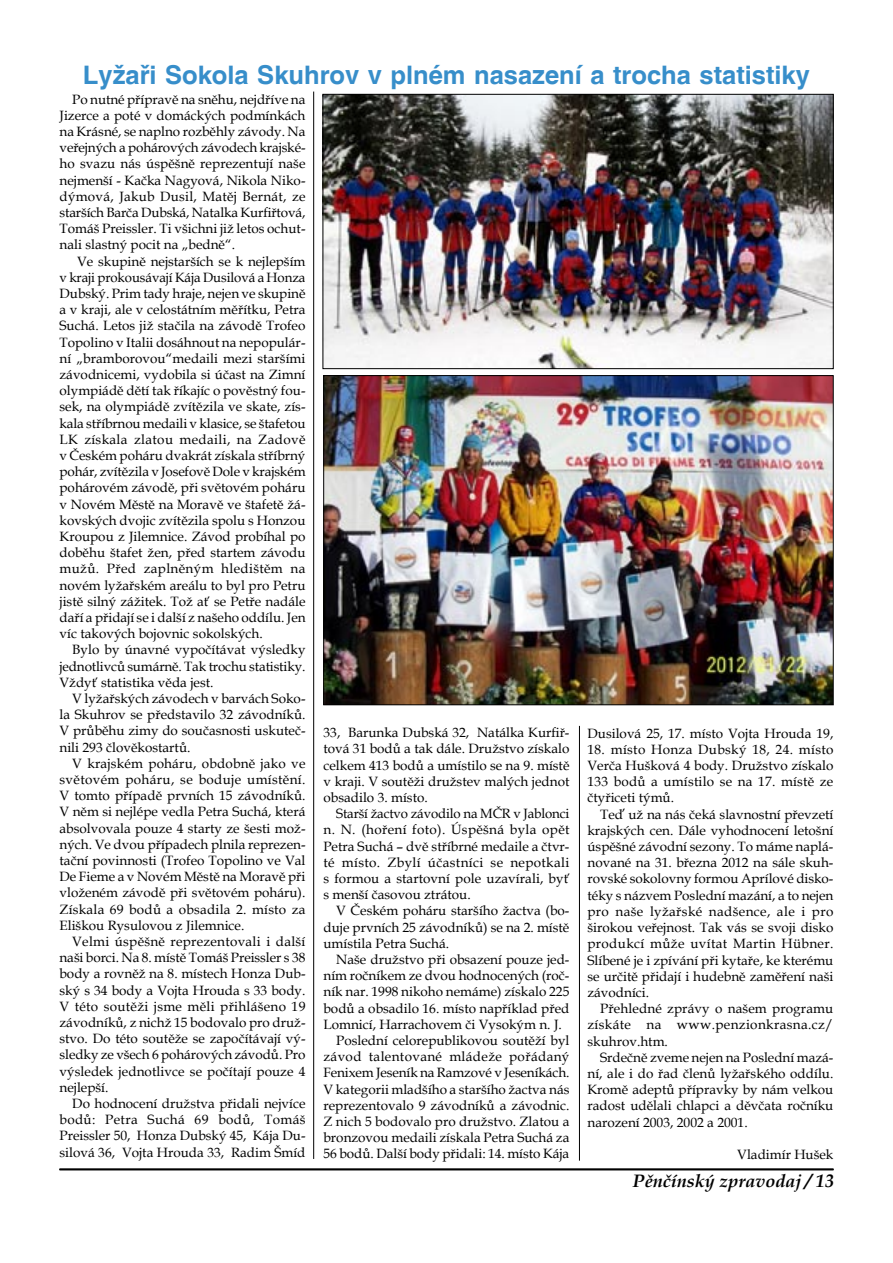
<style>
.page{position:relative;width:893px;height:1263px;background:#fff}
.page>*{position:absolute;margin:0;border:0;box-sizing:border-box;transform-origin:0 0}
.t1{font:700 25.5px "Switzerland";color:#378eca}
.t2{font:italic 700 18px "Book Antiqua";color:#000}
.t3{font:13.5px/16.2px "Book Antiqua";color:#000;text-align:justify}
.t4{font:13.5px "Book Antiqua";letter-spacing:.025em;color:#000}
</style>
<div class="page">
<hr style="left:60px;top:1169px;width:773px;height:1px;background:#000">
<img style="left:325px;top:377px;width:506px;height:326px">
<img style="left:325px;top:96px;width:506px;height:271px">
<div style="left:323px;top:94px;width:510px;height:275px;border:1px solid #000"></div>
<hr style="left:313px;top:92px;width:1px;height:1067px;background:#000">
<hr style="left:579px;top:726px;width:1px;height:435px;background:#000">
<h1 class="t1" style="left:83px;top:59px;width:729px">Lyžaři Sokola Skuhrov v plném nasazení a trocha statistiky</h1>
<p class="t3" style="left:60px;top:91px;width:248px;text-indent:13px">Po nutné přípravě na sněhu, nejdříve na Jizerce a poté v domáckých podmínkách na Krásné, se naplno rozběhly závody. Na veřejných a pohárových závodech krajské&shy;ho svazu nás úspěšně reprezentují naše nejmenší - Kačka Nagyová, Nikola Niko&shy;dýmová, Jakub Dusil, Matěj Bernát, ze starších Barča Dubská, Natalka Kurfiřtová, Tomáš Preissler. Ti všichni již letos ochut&shy;nali slastný pocit na „bedně“.</p>
<p class="t3" style="left:60px;top:253px;width:248px;text-indent:18px">Ve skupině nejstarších se k nejlepším v kraji prokousávají Kája Dusilová a Honza Dubský. Prim tady hraje, nejen ve skupině a v kraji, ale v celostátním měřítku, Petra Suchá. Letos již stačila na závodě Trofeo Topolino v Italii dosáhnout na nepopulár&shy;ní „bramborovou“medaili mezi staršími závodnicemi, vydobila si účast na Zimní olympiádě dětí tak říkajíc o pověstný fou&shy;sek, na olympiádě zvítězila ve skate, zís&shy;kala stříbrnou medaili v klasice, se štafetou LK získala zlatou medaili, na Zadově v Českém poháru dvakrát získala stříbrný pohár, zvítězila v Josefově Dole v krajském pohárovém závodě, při světovém poháru v Novém Městě na Moravě ve štafetě žá&shy;kovských dvojic zvítězila spolu s Honzou Kroupou z Jilemnice. Závod probíhal po doběhu štafet žen, před startem závodu mužů. Před zaplněným hledištěm na novém lyžařském areálu to byl pro Petru jistě silný zážitek. Tož ať se Petře nadále daří a přidají se i další z našeho oddílu. Jen víc takových bojovnic sokolských.</p>
<p class="t3" style="left:60px;top:641px;width:248px;text-indent:13px">Bylo by únavné vypočítávat výsledky jednotlivců sumárně. Tak trochu statistiky.<br>Vždyť statistika věda jest.</p>
<p class="t3" style="left:60px;top:690px;width:247px;text-indent:13px">V lyžařských závodech v barvách Soko&shy;la Skuhrov se představilo 32 závodníků.<br>V průběhu zimy do současnosti uskuteč&shy;nili 293 člověkostartů.</p>
<p class="t3" style="left:60px;top:755px;width:248px;text-indent:13px">V krajském poháru, obdobně jako ve světovém poháru, se boduje umístění.<br>V tomto případě prvních 15 závodníků.<br>V něm si nejlépe vedla Petra Suchá, která absolvovala pouze 4 starty ze šesti mož&shy;ných. Ve dvou případech plnila reprezen&shy;tační povinnosti (Trofeo Topolino ve Val De Fieme a v Novém Městě na Moravě při vloženém závodě při světovém poháru).<br>Získala 69 bodů a obsadila 2. místo za Eliškou Rysulovou z Jilemnice.</p>
<p class="t3" style="left:60px;top:933px;width:247px;text-indent:13px">Velmi úspěšně reprezentovali i další naši borci. Na 8. místě Tomáš Preissler s 38 body a rovněž na 8. místech Honza Dub&shy;ský s 34 body a Vojta Hrouda s 33 body.<br>V této soutěži jsme měli přihlášeno 19 závodníků, z nichž 15 bodovalo pro druž&shy;stvo. Do této soutěže se započítávají vý&shy;sledky ze všech 6 pohárových závodů. Pro výsledek jednotlivce se počítají pouze 4 nejlepší.</p>
<p class="t3" style="left:60px;top:1095px;width:247px;text-indent:13px">Do hodnocení družstva přidali nejvíce bodů: Petra Suchá 69 bodů, Tomáš Preissler 50, Honza Dubský 45, Kája Du&shy;silová 36, Vojta Hrouda 33, Radim Šmíd</p>
<p class="t3" style="left:323px;top:724px;width:247px">33, Barunka Dubská 32, Natálka Kurfiř&shy;tová 31 bodů a tak dále. Družstvo získalo celkem 413 bodů a umístilo se na 9. místě v kraji. V soutěži družstev malých jednot obsadilo 3. místo.</p>
<p class="t3" style="left:323px;top:805px;width:248px;text-indent:13px">Starší žactvo závodilo na MČR v Jablonci n. N. (hoření foto). Úspěšná byla opět Petra Suchá – dvě stříbrné medaile a čtvr&shy;té místo. Zbylí účastníci se nepotkali s formou a startovní pole uzavírali, byť s menší časovou ztrátou.</p>
<p class="t3" style="left:323px;top:902px;width:247px;text-indent:13px">V Českém poháru staršího žactva (bo&shy;duje prvních 25 závodníků) se na 2. místě umístila Petra Suchá.</p>
<p class="t3" style="left:336px;top:951px;width:235px">Naše družstvo při obsazení pouze jed-</p>
<p class="t3" style="left:323px;top:967px;width:247px">ním ročníkem ze dvou hodnocených (roč-</p>
<p class="t3" style="left:323px;top:983px;width:247px">ník nar. 1998 nikoho nemáme) získalo 225</p>
<p class="t3" style="left:323px;top:999px;width:247px">bodů a obsadilo 16. místo například před</p>
<p class="t3" style="left:323px;top:1016px;width:240px">Lomnicí, Harrachovem či Vysokým n. J.</p>
<p class="t3" style="left:336px;top:1032px;width:235px">Poslední celorepublikovou soutěží byl</p>
<p class="t4" style="left:323px;top:1047px;width:247px">závod talentované mládeže pořádaný</p>
<p class="t3" style="left:323px;top:1064px;width:247px">Fenixem Jeseník na Ramzové v Jeseníkách.</p>
<p class="t3" style="left:323px;top:1080px;width:247px">V kategorii mladšího a staršího žactva nás</p>
<p class="t3" style="left:323px;top:1097px;width:247px">reprezentovalo 9 závodníků a závodnic.</p>
<p class="t3" style="left:323px;top:1113px;width:247px">Z nich 5 bodovalo pro družstvo. Zlatou a</p>
<p class="t3" style="left:323px;top:1129px;width:247px">bronzovou medaili získala Petra Suchá za</p>
<p class="t3" style="left:323px;top:1145px;width:247px">56 bodů. Další body přidali: 14. místo Kája</p>
<p class="t3" style="left:587px;top:725px;width:247px">Dusilová 25, 17. místo Vojta Hrouda 19,</p>
<p class="t3" style="left:587px;top:741px;width:248px">18. místo Honza Dubský 18, 24. místo Verča Hušková 4 body. Družstvo získalo 133 bodů a umístilo se na 17. místě ze čtyřiceti týmů.</p>
<p class="t3" style="left:587px;top:806px;width:247px;text-indent:13px">Teď už na nás čeká slavnostní převzetí krajských cen. Dále vyhodnocení letošní úspěšné závodní sezony. To máme naplá&shy;nované na 31. března 2012 na sále skuh&shy;rovské sokolovny formou Aprílové disko&shy;téky s názvem Poslední mazání, a to nejen pro naše lyžařské nadšence, ale i pro širokou veřejnost. Tak vás se svoji disko produkcí může uvítat Martin Hübner.<br>Slíbené je i zpívání při kytaře, ke kterému se určitě přidají i hudebně zaměření naši závodníci.</p>
<p class="t3" style="left:587px;top:1000px;width:247px;text-indent:13px">Přehledné zprávy o našem programu získáte na www.penzionkrasna.cz/ skuhrov.htm.</p>
<p class="t3" style="left:587px;top:1049px;width:247px;text-indent:13px">Srdečně zveme nejen na Poslední mazá&shy;ní, ale i do řad členů lyžařského oddílu.<br>Kromě adeptů přípravky by nám velkou radost udělali chlapci a děvčata ročníku narození 2003, 2002 a 2001.</p>
<p class="t3" style="left:737px;top:1146px;width:98px">Vladimír Hušek</p>
<h2 class="t2" style="left:633px;top:1168px;width:203px">Pěnčínský zpravodaj / 13</h2>
</div>
